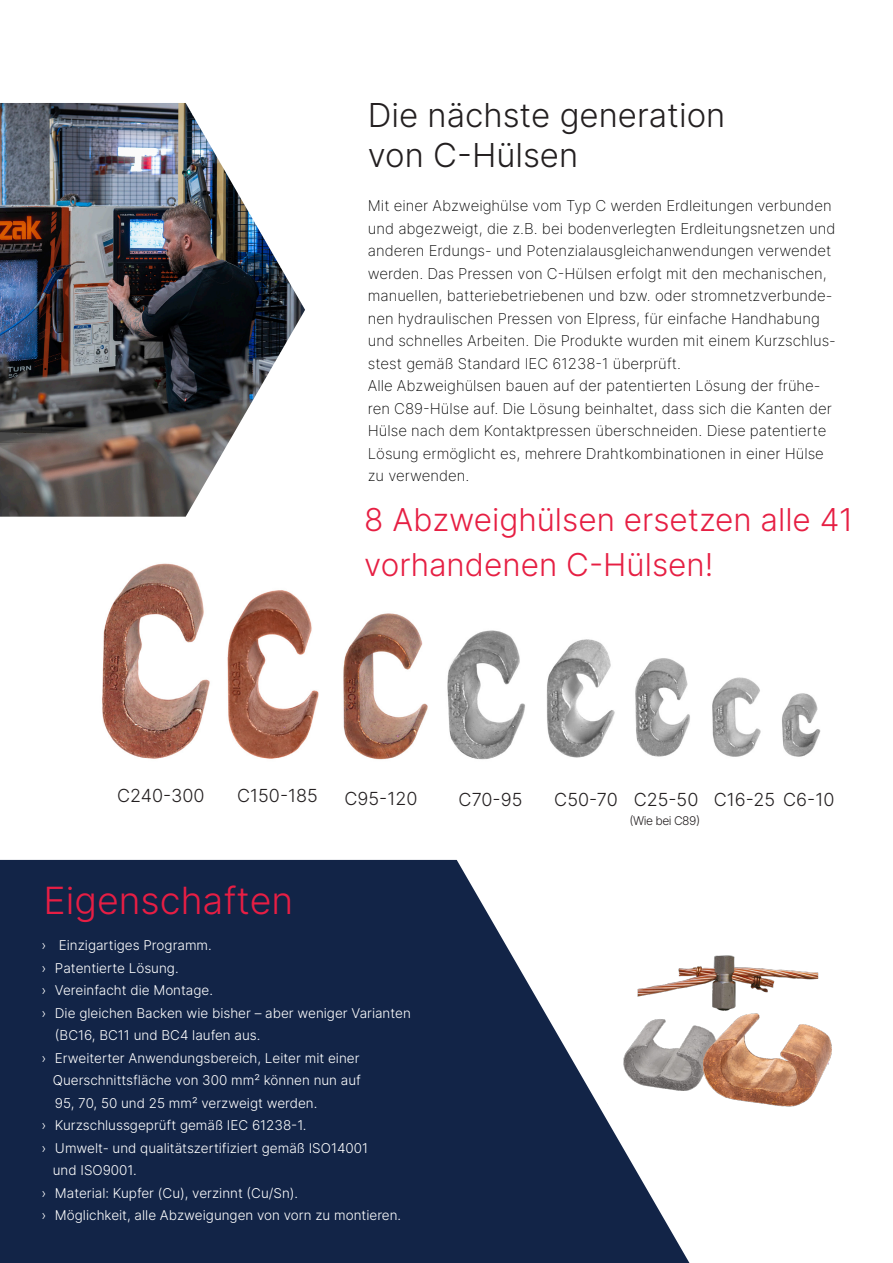
<style>
.page{position:relative;width:893px;height:1263px;background:#fff}
.page>*{position:absolute;margin:0;border:0;box-sizing:border-box;transform-origin:0 0}
.t1{font:300 37.5px "Inter";color:#e71e44}
.t2{font:300 33px/39.6px "Inter";color:#231f20}
.t3{font:300 31.5px/45px "Inter";color:#e61f43}
.t4{font:300 18px "Inter";color:#231f20}
.t5{font:200 15px/22.5px "Inter";color:#000}
.t6{font:300 13.5px/22.5px "Inter";color:#fff}
.t7{font:300 12px "Inter";letter-spacing:-.04em;color:#231f20}
</style>
<div class="page">
<svg style="left:0;top:860px;width:689px;height:403px;background:#283858"></svg>
<img style="left:102px;top:563px;width:719px;height:197px">
<img style="left:0;top:103px;width:305px;height:414px">
<img style="left:578px;top:928px;width:254px;height:235px">
<p class="t2" style="left:368px;top:95px;width:359px">Die nächste generation von C-Hülsen</p>
<p class="t5" style="left:368px;top:194px;width:470px">Mit einer Abzweighülse vom Typ C werden Erdleitungen verbunden und abgezweigt, die z.B. bei bodenverlegten Erdleitungsnetzen und anderen Erdungs- und Potenzialausgleichanwendungen verwendet werden. Das Pressen von C-Hülsen erfolgt mit den mechanischen, manuellen, batteriebetriebenen und bzw. oder stromnetzverbunde&shy;nen hydraulischen Pressen von Elpress, für einfache Handhabung und schnelles Arbeiten. Die Produkte wurden mit einem Kurzschlus&shy;stest gemäß Standard IEC 61238-1 überprüft.<br>Alle Abzweighülsen bauen auf der patentierten Lösung der frühe&shy;ren C89-Hülse auf. Die Lösung beinhaltet, dass sich die Kanten der Hülse nach dem Kontaktpressen überschneiden. Diese patentierte Lösung ermöglicht es, mehrere Drahtkombinationen in einer Hülse zu verwenden.</p>
<p class="t3" style="left:364px;top:496px;width:490px">8 Abzweighülsen ersetzen alle 41 vorhandenen C-Hülsen!</p>
<p class="t4" style="left:117px;top:783px;width:89px">C240-300</p>
<p class="t4" style="left:237px;top:783px;width:82px">C150-185</p>
<p class="t4" style="left:344px;top:785px;width:74px">C95-120</p>
<p class="t4" style="left:459px;top:786px;width:65px">C70-95</p>
<p class="t4" style="left:554px;top:786px;width:65px">C50-70</p>
<p class="t4" style="left:634px;top:786px;width:66px">C25-50</p>
<p class="t4" style="left:714px;top:786px;width:63px">C16-25</p>
<p class="t4" style="left:783px;top:786px;width:53px">C6-10</p>
<p class="t7" style="left:629px;top:811px;width:72px">(Wie bei C89)</p>
<p class="t1" style="left:44px;top:873px;width:251px">Eigenschaften</p>
<p class="t6" style="left:41px;top:933px;width:172px">› Einzigartiges Programm.</p>
<p class="t6" style="left:41px;top:956px;width:139px">› Patentierte Lösung.</p>
<p class="t6" style="left:41px;top:978px;width:173px">› Vereinfacht die Montage.</p>
<p class="t6" style="left:55px;top:1001px;width:357px;text-indent:-14px">› Die gleichen Backen wie bisher – aber weniger Varianten (BC16, BC11 und BC4 laufen aus.</p>
<p class="t6" style="left:53px;top:1046px;width:310px;text-align:justify;text-indent:-11px">› Erweiterter Anwendungsbereich, Leiter mit einer Querschnittsfläche von 300 mm² können nun auf 95, 70, 50 und 25 mm² verzweigt werden.</p>
<p class="t6" style="left:41px;top:1113px;width:266px">› Kurzschlussgeprüft gemäß IEC 61238-1.</p>
<p class="t6" style="left:53px;top:1136px;width:317px;text-indent:-11px">› Umwelt- und qualitätszertifiziert gemäß ISO14001 und ISO9001.</p>
<p class="t6" style="left:41px;top:1181px;width:258px">› Material: Kupfer (Cu), verzinnt (Cu/Sn).</p>
<p class="t6" style="left:41px;top:1203px;width:361px">› Möglichkeit, alle Abzweigungen von vorn zu montieren.</p>
</div>
